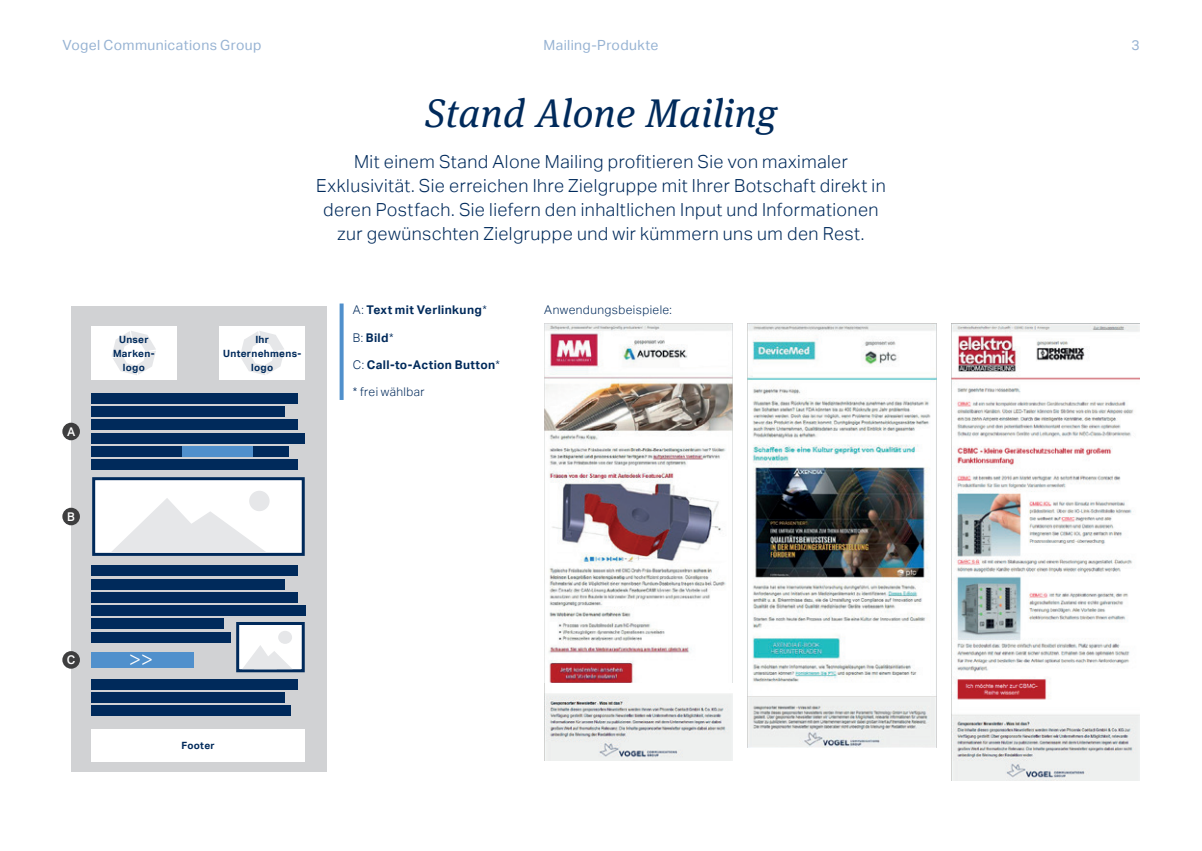
<style>
.page{position:relative;width:1202px;height:851px;background:#fff}
.page>*{position:absolute;margin:0;border:0;box-sizing:border-box;transform-origin:0 0}
.t1{font:italic 40px "Meta Serif OT";letter-spacing:.01em;color:#002a5b}
.t2{font:20px "Myriad Pro";color:#fff}
.t3{font:300 18px/24px "Aktiv Grotesk";letter-spacing:.025em;color:#002a5b;text-align:center}
.t4{font:14px "Aktiv Grotesk";letter-spacing:.025em;color:#97b3d3}
.t5{font:700 12px "Aktiv Grotesk";letter-spacing:.03em;color:#002a5b}
.t6{font:300 12px "Aktiv Grotesk";letter-spacing:.035em;color:#002a5b}
.t7{font:500 12px "Aktiv Grotesk";color:#fff}
.t8{font:700 10px/14px "Aktiv Grotesk";letter-spacing:.03em;color:#002a5b;text-align:center}
.s1{font-weight:300}
</style>
<div class="page">
<svg style="left:340px;top:303px;width:4px;height:97px"></svg>
<div style="left:71px;top:306px;width:255px;height:465px;background:#d1d2d4"></div>
<div style="left:91px;top:393px;width:207px;height:10px;background:#002a5b"></div>
<div style="left:91px;top:565px;width:207px;height:10px;background:#002a5b"></div>
<div style="left:91px;top:679px;width:207px;height:10px;background:#002a5b"></div>
<div style="left:91px;top:705px;width:200px;height:10px;background:#002a5b"></div>
<div style="left:91px;top:406px;width:193px;height:10px;background:#002a5b"></div>
<div style="left:91px;top:579px;width:193px;height:10px;background:#002a5b"></div>
<div style="left:91px;top:692px;width:193px;height:10px;background:#002a5b"></div>
<div style="left:91px;top:419px;width:207px;height:11px;background:#002a5b"></div>
<div style="left:91px;top:592px;width:207px;height:10px;background:#002a5b"></div>
<div style="left:91px;top:433px;width:214px;height:10px;background:#002a5b"></div>
<div style="left:91px;top:605px;width:215px;height:10px;background:#002a5b"></div>
<div style="left:91px;top:446px;width:198px;height:10px;background:#002a5b"></div>
<div style="left:91px;top:618px;width:133px;height:11px;background:#002a5b"></div>
<div style="left:91px;top:459px;width:207px;height:10px;background:#002a5b"></div>
<div style="left:91px;top:632px;width:140px;height:10px;background:#002a5b"></div>
<div style="left:183px;top:446px;width:70px;height:10px;background:#5090cc"></div>
<div style="left:91px;top:326px;width:85px;height:54px;background:#fff"></div>
<svg style="left:112px;top:331px;width:44px;height:44px"></svg>
<div style="left:91px;top:729px;width:214px;height:32px;background:#fff"></div>
<div style="left:220px;top:326px;width:85px;height:54px;background:#fff"></div>
<svg style="left:240px;top:331px;width:44px;height:44px"></svg>
<div style="left:92px;top:477px;width:213px;height:78px;background:#fff;border:3px solid #002a5b"></div>
<div style="left:249px;top:490px;width:21px;height:21px;background:#e6e7e9;border-radius:50%"></div>
<svg style="left:110px;top:497px;width:157px;height:55px"></svg>
<div style="left:236px;top:622px;width:69px;height:50px;background:#fff;border:3px solid #002a5b"></div>
<div style="left:278px;top:630px;width:14px;height:13px;background:#e6e7e9;border-radius:50%"></div>
<svg style="left:242px;top:645px;width:51px;height:24px"></svg>
<div style="left:91px;top:652px;width:102px;height:15px;background:#5090cc"></div>
<div style="left:62px;top:422px;width:18px;height:18px;background:#3e3e3f;border-radius:50%"></div>
<div style="left:62px;top:507px;width:18px;height:18px;background:#3e3e3f;border-radius:50%"></div>
<div style="left:62px;top:651px;width:18px;height:17px;background:#3e3e3f;border-radius:50%"></div>
<img style="left:748px;top:323px;width:188px;height:424px">
<img style="left:951px;top:323px;width:188px;height:457px">
<img style="left:544px;top:323px;width:188px;height:364px">
<img style="left:545px;top:683px;width:187px;height:77px">
<p class="t4" style="left:62px;top:37px;width:201px">Vogel Communications Group</p>
<p class="t4" style="left:543px;top:37px;width:117px">Mailing-Produkte</p>
<p class="t4" style="left:1131px;top:37px;width:10px">3</p>
<p class="t7" style="left:67px;top:424px;width:10px">A</p>
<p class="t7" style="left:67px;top:509px;width:9px">B</p>
<p class="t8" style="left:113px;top:332px;width:43px">Unser<br>Marken&shy;logo</p>
<h1 class="t1" style="left:425px;top:88px;width:353px">Stand Alone Mailing</h1>
<p class="t3" style="left:316px;top:150px;width:571px">Mit einem Stand Alone Mailing profitieren Sie von maximaler Exklusivität. Sie erreichen Ihre Zielgruppe mit Ihrer Botschaft direkt in deren Postfach. Sie liefern den inhaltlichen Input und Informationen zur gewünschten Zielgruppe und wir kümmern uns um den Rest.</p>
<p class="t8" style="left:223px;top:332px;width:80px">Ihr<br>Unternehmens&shy;logo</p>
<p class="t5" style="left:353px;top:303px;width:135px"><span class="s1">A:</span> Text mit Verlinkung<span class="s1">*</span></p>
<p class="t5" style="left:353px;top:330px;width:42px"><span class="s1">B:</span> Bild<span class="s1">*</span></p>
<p class="t5" style="left:353px;top:358px;width:149px"><span class="s1">C:</span> Call-to-Action Button<span class="s1">*</span></p>
<p class="t6" style="left:353px;top:385px;width:73px">* frei wählbar</p>
<p class="t6" style="left:544px;top:303px;width:129px">Anwendungsbeispiele:</p>
<p class="t7" style="left:67px;top:653px;width:10px">C</p>
<p class="t2" style="left:129px;top:646px;width:25px">&gt;&gt;</p>
<p class="t8" style="left:181px;top:738px;width:35px">Footer</p>
</div>
